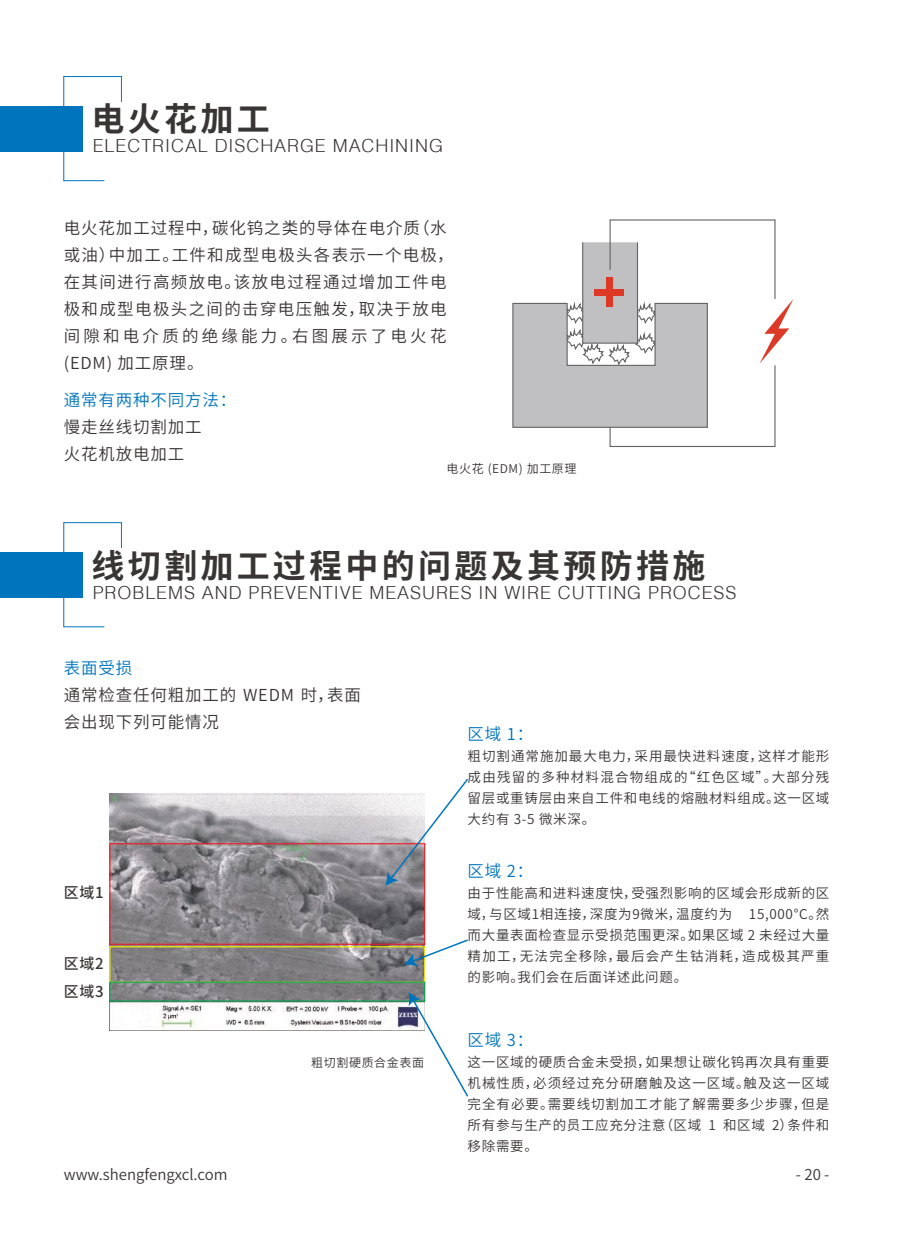
<style>
.page{position:relative;width:906px;height:1236px;background:#fff}
.page>*{position:absolute;margin:0;border:0;box-sizing:border-box;transform-origin:0 0}
.t1{font:700 33px "Source Han Sans CN";letter-spacing:.1em;color:#393535}
.t2{font:18px "CT Xi Yuan SJ";letter-spacing:.05em;color:#393535}
.t3{font:16.5px/27px "Source Han Sans CN";letter-spacing:.075em;color:#393535}
.t4{font:16.5px/27px "Source Han Sans CN";letter-spacing:.05em;color:#393535}
.t5{font:16.5px "Source Han Sans CN";letter-spacing:.05em;color:#0075be}
.t6{font:15px "Source Han Sans CN";color:#393535}
.t7{font:500 15px/28.8px "Source Han Sans CN";letter-spacing:.05em;color:#393535}
.t8{font:13.5px/21px "Source Han Sans CN";letter-spacing:.05em;color:#393535;text-align:justify}
.t9{font:12px "Source Han Sans CN";letter-spacing:.05em;color:#393535}
</style>
<div class="page">
<div style="left:0;top:107px;width:82px;height:45px;background:#0075be"></div>
<svg style="left:63px;top:76px;width:59px;height:105px"></svg>
<div style="left:0;top:553px;width:82px;height:45px;background:#0075be"></div>
<svg style="left:63px;top:522px;width:59px;height:105px"></svg>
<svg style="left:512px;top:219px;width:281px;height:228px"></svg>
<div style="left:594px;top:289px;width:30px;height:6px;background:#dd3927"></div>
<div style="left:606px;top:277px;width:6px;height:30px;background:#dd3927"></div>
<img style="left:110px;top:794px;width:313px;height:236px">
<div style="left:109px;top:843px;width:316px;height:102px;border:1px solid #ef1923"></div>
<div style="left:109px;top:946px;width:316px;height:37px;border:1px solid #fff300"></div>
<div style="left:109px;top:982px;width:316px;height:19px;border:1px solid #00a650"></div>
<svg style="left:385px;top:778px;width:84px;height:108px"></svg>
<svg style="left:404px;top:938px;width:64px;height:28px"></svg>
<svg style="left:408px;top:992px;width:61px;height:105px"></svg>
<h1 class="t1" style="left:91px;top:101px;width:180px">电火花加工</h1>
<h2 class="t2" style="left:93px;top:137px;width:352px">ELECTRICAL DISCHARGE MACHINING</h2>
<p class="t3" style="left:64px;top:215px;width:391px">电火花加工过程中，碳化钨之类的导体在电介质（水或油）中加工。工件和成型电极头各表示一个电极，在其间进行高频放电。该放电过程通过增加工件电极和成型电极头之间的击穿电压触发，取决于放电间隙和电介质的绝缘能力。右图展示了电火花(EDM) 加工原理。</p>
<p class="t5" style="left:64px;top:391px;width:174px">通常有两种不同方法：</p>
<p class="t4" style="left:64px;top:414px;width:139px">慢走丝线切割加工火花机放电加工</p>
<p class="t9" style="left:446px;top:462px;width:131px">电火花 (EDM) 加工原理</p>
<h1 class="t1" style="left:91px;top:547px;width:615px">线切割加工过程中的问题及其预防措施</h1>
<h2 class="t2" style="left:93px;top:583px;width:645px">PROBLEMS AND PREVENTIVE MEASURES IN WIRE CUTTING PROCESS</h2>
<p class="t5" style="left:64px;top:659px;width:70px">表面受损</p>
<p class="t4" style="left:64px;top:682px;width:299px">通常检查任何粗加工的 WEDM 时，表面会出现下列可能情况</p>
<p class="t7" style="left:64px;top:879px;width:42px">区域1</p>
<p class="t7" style="left:64px;top:949px;width:42px">区域2区域3</p>
<p class="t9" style="left:311px;top:1056px;width:114px">粗切割硬质合金表面</p>
<p class="t5" style="left:467px;top:724px;width:67px">区域 1：</p>
<p class="t8" style="left:467px;top:745px;width:363px">粗切割通常施加最大电力，采用最快进料速度，这样才能形成由残留的多种材料混合物组成的“红色区域”。大部分残留层或重铸层由来自工件和电线的熔融材料组成。这一区域大约有 3-5 微米深。</p>
<p class="t5" style="left:467px;top:862px;width:67px">区域 2：</p>
<p class="t8" style="left:467px;top:883px;width:363px">由于性能高和进料速度快，受强烈影响的区域会形成新的区域，与区域1相连接，深度为9微米，温度约为 15,000°C。然而大量表面检查显示受损范围更深。如果区域 2 未经过大量精加工，无法完全移除，最后会产生钴消耗，造成极其严重的影响。我们会在后面详述此问题。</p>
<p class="t5" style="left:467px;top:1030px;width:67px">区域 3：</p>
<p class="t8" style="left:467px;top:1051px;width:363px">这一区域的硬质合金未受损，如果想让碳化钨再次具有重要机械性质，必须经过充分研磨触及这一区域。触及这一区域完全有必要。需要线切割加工才能了解需要多少步骤，但是所有参与生产的员工应充分注意（区域 1 和区域 2）条件和移除需要。</p>
<p class="t6" style="left:64px;top:1166px;width:165px">www.shengfengxcl.com</p>
<p class="t6" style="left:796px;top:1166px;width:35px">- 20 -</p>
</div>
